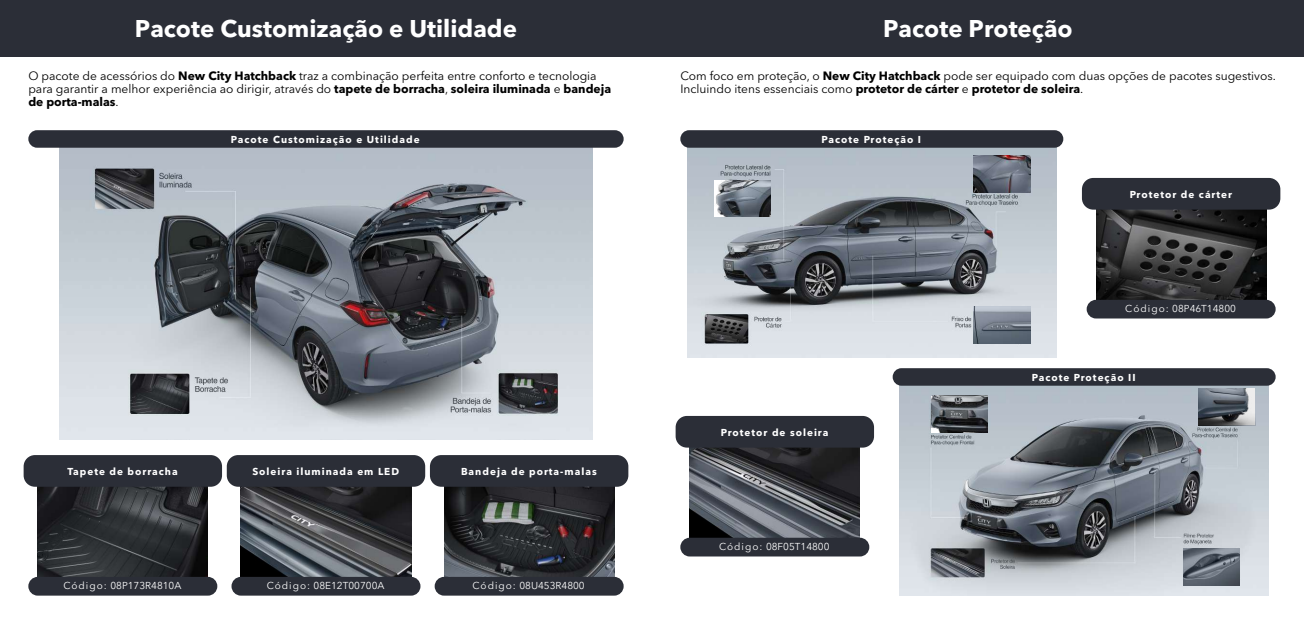
<style>
.page{position:relative;width:1304px;height:624px;background:#fff}
.page>*{position:absolute;margin:0;border:0;box-sizing:border-box;transform-origin:0 0}
.t1{font:700 24px "Avenir Next LT Pro";color:#fff}
.t2{font:12px/13px "Avenir Next LT Pro";color:#000}
.t3{font:700 10px "Avenir Next LT Pro";letter-spacing:.1em;color:#fff}
.t4{font:10px "Avenir Next LT Pro";color:#fff}
.s1{font-weight:700}
</style>
<div class="page">
<div style="left:0;top:0;width:652px;height:57px;background:#2b2e37"></div>
<div style="left:641px;top:0;width:663px;height:57px;background:#2b2e37"></div>
<img style="left:688px;top:148px;width:368px;height:209px">
<img style="left:900px;top:385px;width:368px;height:210px">
<img style="left:1096px;top:210px;width:170px;height:90px">
<div style="left:1082px;top:178px;width:198px;height:32px;background:#2b2e37;border-radius:11px"></div>
<div style="left:1087px;top:300px;width:189px;height:18px;background:#2b2e37;border-radius:9px"></div>
<img style="left:59px;top:148px;width:534px;height:291px">
<img style="left:444px;top:486px;width:170px;height:91px">
<img style="left:241px;top:486px;width:170px;height:91px">
<img style="left:38px;top:486px;width:170px;height:91px">
<div style="left:430px;top:455px;width:198px;height:31px;background:#2b2e37;border-radius:11px"></div>
<div style="left:227px;top:455px;width:198px;height:31px;background:#2b2e37;border-radius:11px"></div>
<div style="left:24px;top:455px;width:198px;height:31px;background:#2b2e37;border-radius:11px"></div>
<div style="left:435px;top:577px;width:189px;height:18px;background:#2b2e37;border-radius:9px"></div>
<div style="left:231px;top:577px;width:189px;height:18px;background:#2b2e37;border-radius:9px"></div>
<img style="left:690px;top:447px;width:170px;height:90px">
<div style="left:676px;top:416px;width:198px;height:31px;background:#2b2e37;border-radius:11px"></div>
<div style="left:680px;top:537px;width:189px;height:19px;background:#2b2e37;border-radius:9px"></div>
<div style="left:28px;top:577px;width:189px;height:18px;background:#2b2e37;border-radius:9px"></div>
<div style="left:28px;top:130px;width:596px;height:18px;background:#2b2e37;border-radius:9px"></div>
<div style="left:680px;top:130px;width:383px;height:18px;background:#2b2e37;border-radius:9px"></div>
<div style="left:893px;top:368px;width:383px;height:17px;background:#2b2e37;border-radius:9px"></div>
<img style="left:973px;top:156px;width:57px;height:37px">
<img style="left:714px;top:180px;width:57px;height:37px">
<img style="left:973px;top:307px;width:57px;height:37px">
<img style="left:1198px;top:388px;width:57px;height:37px">
<img style="left:931px;top:396px;width:57px;height:36px">
<img style="left:1183px;top:548px;width:57px;height:37px">
<h1 class="t1" style="left:135px;top:14px;width:384px">Pacote Customização e Utilidade</h1>
<p class="t2" style="left:28px;top:69px;width:584px">O pacote de acessórios do <span class="s1">New City Hatchback</span> traz a combinação perfeita entre conforto e tecnologia para garantir a melhor experiência ao dirigir, através do <span class="s1">tapete de borracha</span>, <span class="s1">soleira iluminada</span> e <span class="s1">bandeja de porta-malas</span>.</p>
<h1 class="t1" style="left:883px;top:14px;width:191px">Pacote Proteção</h1>
<p class="t2" style="left:680px;top:69px;width:597px">Com foco em proteção, o <span class="s1">New City Hatchback</span> pode ser equipado com duas opções de pacotes sugestivos.<br>Incluindo itens essenciais como <span class="s1">protetor de cárter</span> e <span class="s1">protetor de soleira</span>.</p>
<p class="t3" style="left:231px;top:133px;width:190px">Pacote Customização e Utilidade</p>
<p class="t3" style="left:822px;top:133px;width:101px">Pacote Proteção I</p>
<p class="t3" style="left:67px;top:465px;width:112px">Tapete de borracha</p>
<p class="t3" style="left:252px;top:465px;width:148px">Soleira iluminada em LED</p>
<p class="t3" style="left:461px;top:465px;width:137px">Bandeja de porta-malas</p>
<p class="t4" style="left:63px;top:580px;width:119px">Código: 08P173R4810A</p>
<p class="t4" style="left:267px;top:580px;width:119px">Código: 08E12T00700A</p>
<p class="t4" style="left:472px;top:580px;width:114px">Código: 08U453R4800</p>
<p class="t3" style="left:721px;top:426px;width:109px">Protetor de soleira</p>
<p class="t4" style="left:719px;top:541px;width:112px">Código: 08F05T14800</p>
<p class="t3" style="left:1130px;top:188px;width:104px">Protetor de cárter</p>
<p class="t4" style="left:1125px;top:303px;width:112px">Código: 08P46T14800</p>
<p class="t3" style="left:1032px;top:371px;width:105px">Pacote Proteção II</p>
</div>
